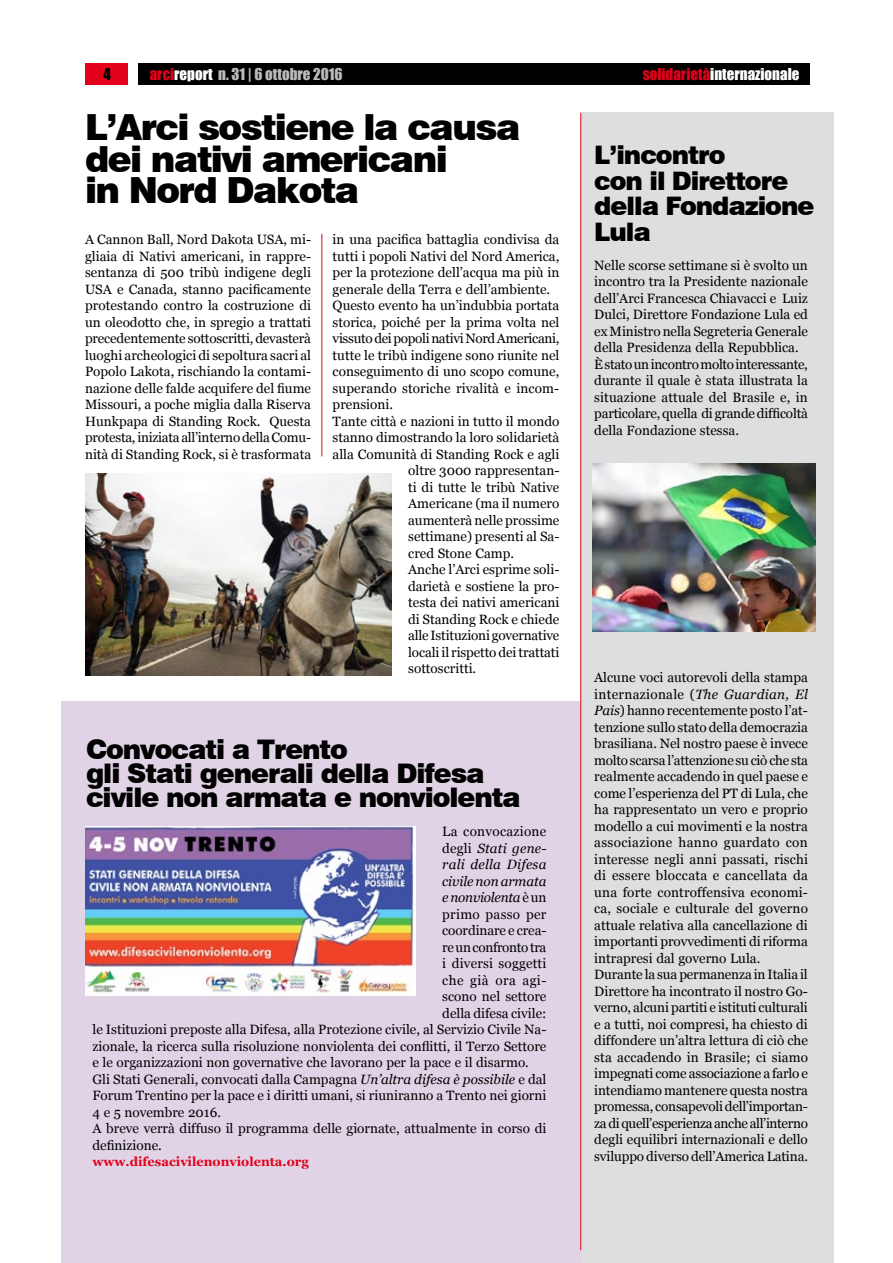
<style>
.page{position:relative;width:893px;height:1263px;background:#fff}
.page>*{position:absolute;margin:0;border:0;box-sizing:border-box;transform-origin:0 0}
.t1{font:900 36px/31.5px "Swiss 721 BT";letter-spacing:-.045em;color:#000}
.t2{font:900 27px/24px "Swiss 721 BT";letter-spacing:-.04em;color:#000}
.t3{font:900 25.5px/25.5px "Swiss 721 BT";letter-spacing:-.04em;color:#000}
.t4{font:15px "Impact";color:#b9bbbc}
.t5{font:15px "Impact";color:#fff}
.t6{font:15px "Impact";color:#000}
.t7{font:13.5px/16.5px "Georgia";color:#000}
.t8{font:13.5px "Georgia";letter-spacing:-.025em;color:#000}
.t9{font:italic 13.5px "Georgia";letter-spacing:-.005em;color:#000}
.t10{font:13.5px "Georgia";letter-spacing:.02em;color:#000}
.t11{font:italic 13.5px "Georgia";letter-spacing:.02em;color:#000}
.t12{font:13.5px "Georgia";letter-spacing:.03em;color:#000}
.t13{font:700 12.75px "Georgia";color:#e2001a}
.s1{color:#e2001a}
.s2{color:#fff}
.s3{font-style:italic}
.s4{font-style:normal}
</style>
<div class="page">
<div style="left:138px;top:64px;width:672px;height:21px;background:#000"></div>
<div style="left:85px;top:64px;width:43px;height:21px;background:#e2001a"></div>
<div style="left:62px;top:702px;width:519px;height:561px;background:#e1d3e6"></div>
<div style="left:581px;top:113px;width:252px;height:1150px;background:#dddedf"></div>
<hr style="left:321px;top:234px;width:1px;height:222px;background:#e2001a">
<img style="left:85px;top:826px;width:331px;height:169px">
<hr style="left:580px;top:113px;width:1px;height:1137px;background:#e2001a">
<img style="left:85px;top:473px;width:306px;height:202px">
<img style="left:592px;top:463px;width:223px;height:168px">
<p class="t6" style="left:104px;top:62px;width:9px">4</p>
<p class="t4" style="left:150px;top:62px;width:194px"><span class="s1">arci</span><span class="s2">report</span> n. 31 | 6 ottobre 2016</p>
<p class="t5" style="left:643px;top:62px;width:158px"><span class="s1">solidarietà</span>internazionale</p>
<h1 class="t1" style="left:85px;top:111px;width:437px">L’Arci sostiene la causa dei nativi americani<br>in Nord Dakota</h1>
<p class="t7" style="left:85px;top:231px;width:228px;text-align:justify">A Cannon Ball, Nord Dakota USA, mi&shy;gliaia di Nativi americani, in rappre&shy;sentanza di 500 tribù indigene degli USA e Canada, stanno pacificamente protestando contro la costruzione di un oleodotto che, in spregio a trattati precedentemente sottoscritti, devasterà luoghi archeologici di sepoltura sacri al Popolo Lakota, rischiando la contami&shy;nazione delle falde acquifere del fiume Missouri, a poche miglia dalla Riserva Hunkpapa di Standing Rock. Questa protesta, iniziata all’interno della Comu&shy;nità di Standing Rock, si è trasformata</p>
<p class="t7" style="left:333px;top:231px;width:228px">in una pacifica battaglia condivisa da</p>
<h3 class="t3" style="left:594px;top:142px;width:222px">L’incontro<br>con il Direttore della Fondazione<br>Lula</h3>
<p class="t7" style="left:594px;top:257px;width:215px">Nelle scorse settimane si è svolto un incontro tra la Presidente nazionale dell’Arci Francesca Chiavacci e Luiz Dulci, Direttore Fondazione Lula ed ex Ministro nella Segreteria Generale della Presidenza della Repubblica.<br>È stato un incontro molto interessante, durante il quale è stata illustrata la situazione attuale del Brasile e, in particolare, quella di grande difficoltà della Fondazione stessa.</p>
<p class="t7" style="left:333px;top:248px;width:228px">tutti i popoli Nativi del Nord America,</p>
<p class="t7" style="left:333px;top:264px;width:228px">per la protezione dell’acqua ma più in</p>
<p class="t7" style="left:333px;top:281px;width:219px">generale della Terra e dell’ambiente.</p>
<p class="t7" style="left:333px;top:297px;width:228px">Questo evento ha un’indubbia portata</p>
<p class="t7" style="left:333px;top:314px;width:228px">storica, poiché per la prima volta nel</p>
<p class="t8" style="left:333px;top:330px;width:228px">vissuto dei popoli nativi Nord Americani,</p>
<p class="t7" style="left:333px;top:347px;width:228px">tutte le tribù indigene sono riunite nel</p>
<p class="t7" style="left:333px;top:363px;width:228px">conseguimento di uno scopo comune,</p>
<p class="t7" style="left:333px;top:380px;width:228px">superando storiche rivalità e incom-</p>
<p class="t7" style="left:333px;top:396px;width:62px">prensioni.</p>
<p class="t7" style="left:333px;top:413px;width:228px">Tante città e nazioni in tutto il mondo</p>
<p class="t7" style="left:333px;top:429px;width:228px">stanno dimostrando la loro solidarietà</p>
<p class="t7" style="left:333px;top:446px;width:228px">alla Comunità di Standing Rock e agli</p>
<p class="t7" style="left:408px;top:462px;width:153px">oltre 3000 rappresentan-</p>
<p class="t7" style="left:408px;top:479px;width:153px">ti di tutte le tribù Native</p>
<p class="t7" style="left:408px;top:495px;width:153px">Americane (ma il numero</p>
<p class="t7" style="left:408px;top:512px;width:153px">aumenterà nelle prossime</p>
<p class="t7" style="left:408px;top:528px;width:153px">settimane) presenti al Sa-</p>
<p class="t7" style="left:408px;top:545px;width:107px">cred Stone Camp.</p>
<p class="t7" style="left:408px;top:561px;width:153px">Anche l’Arci esprime soli-</p>
<p class="t7" style="left:408px;top:578px;width:153px">darietà e sostiene la pro-</p>
<p class="t7" style="left:408px;top:594px;width:153px">testa dei nativi americani</p>
<p class="t7" style="left:408px;top:611px;width:153px">di Standing Rock e chiede</p>
<p class="t7" style="left:408px;top:627px;width:153px">alle Istituzioni governative</p>
<p class="t7" style="left:408px;top:644px;width:153px">locali il rispetto dei trattati</p>
<p class="t7" style="left:408px;top:660px;width:70px">sottoscritti.</p>
<p class="t7" style="left:594px;top:669px;width:215px">Alcune voci autorevoli della stampa internazionale (<span class="s3">The Guardian, El Pais</span>) hanno recentemente posto l’at&shy;tenzione sullo stato della democrazia brasiliana. Nel nostro paese è invece molto scarsa l’attenzione su ciò che sta realmente accadendo in quel paese e come l’esperienza del PT di Lula, che ha rappresentato un vero e proprio modello a cui movimenti e la nostra associazione hanno guardato con interesse negli anni passati, rischi di essere bloccata e cancellata da una forte controffensiva economi&shy;ca, sociale e culturale del governo attuale relativa alla cancellazione di importanti provvedimenti di riforma intrapresi dal governo Lula.<br>Durante la sua permanenza in Italia il Direttore ha incontrato il nostro Go&shy;verno, alcuni partiti e istituti culturali e a tutti, noi compresi, ha chiesto di diffondere un’altra lettura di ciò che sta accadendo in Brasile; ci siamo impegnati come associazione a farlo e intendiamo mantenere questa nostra promessa, consapevoli dell’importan&shy;za di quell’esperienza anche all’interno degli equilibri internazionali e dello sviluppo diverso dell’America Latina.</p>
<h2 class="t2" style="left:86px;top:737px;width:436px">Convocati a Trento<br>gli Stati generali della Difesa civile non armata e nonviolenta</h2>
<p class="t10" style="left:442px;top:823px;width:106px">La convocazione</p>
<p class="t9" style="left:442px;top:839px;width:106px"><span class="s4">degli</span> Stati gene-</p>
<p class="t11" style="left:442px;top:856px;width:106px">rali della Difesa</p>
<p class="t9" style="left:442px;top:872px;width:106px">civile non armata</p>
<p class="t9" style="left:442px;top:889px;width:106px">e nonviolenta <span class="s4">è un</span></p>
<p class="t10" style="left:442px;top:906px;width:106px">primo passo per</p>
<p class="t7" style="left:442px;top:922px;width:106px">coordinare e crea-</p>
<p class="t8" style="left:442px;top:939px;width:106px">re un confronto tra</p>
<p class="t7" style="left:442px;top:955px;width:106px">i diversi soggetti</p>
<p class="t12" style="left:442px;top:972px;width:106px">che già ora agi-</p>
<p class="t7" style="left:442px;top:988px;width:106px">scono nel settore</p>
<p class="t7" style="left:442px;top:1005px;width:106px">della difesa civile:</p>
<p class="t7" style="left:92px;top:1021px;width:455px">le Istituzioni preposte alla Difesa, alla Protezione civile, al Servizio Civile Na-</p>
<p class="t7" style="left:92px;top:1038px;width:455px">zionale, la ricerca sulla risoluzione nonviolenta dei conflitti, il Terzo Settore</p>
<p class="t7" style="left:92px;top:1054px;width:438px">e le organizzazioni non governative che lavorano per la pace e il disarmo.</p>
<p class="t7" style="left:92px;top:1071px;width:455px">Gli Stati Generali, convocati dalla Campagna <span class="s3">Un’altra difesa è possibile</span> e dal</p>
<p class="t7" style="left:92px;top:1087px;width:455px">Forum Trentino per la pace e i diritti umani, si riuniranno a Trento nei giorni</p>
<p class="t7" style="left:92px;top:1104px;width:130px">4 e 5 novembre 2016.</p>
<p class="t7" style="left:92px;top:1120px;width:455px">A breve verrà diffuso il programma delle giornate, attualmente in corso di</p>
<p class="t7" style="left:92px;top:1137px;width:71px">definizione.</p>
<p class="t13" style="left:92px;top:1154px;width:218px">www.difesacivilenonviolenta.org</p>
</div>
